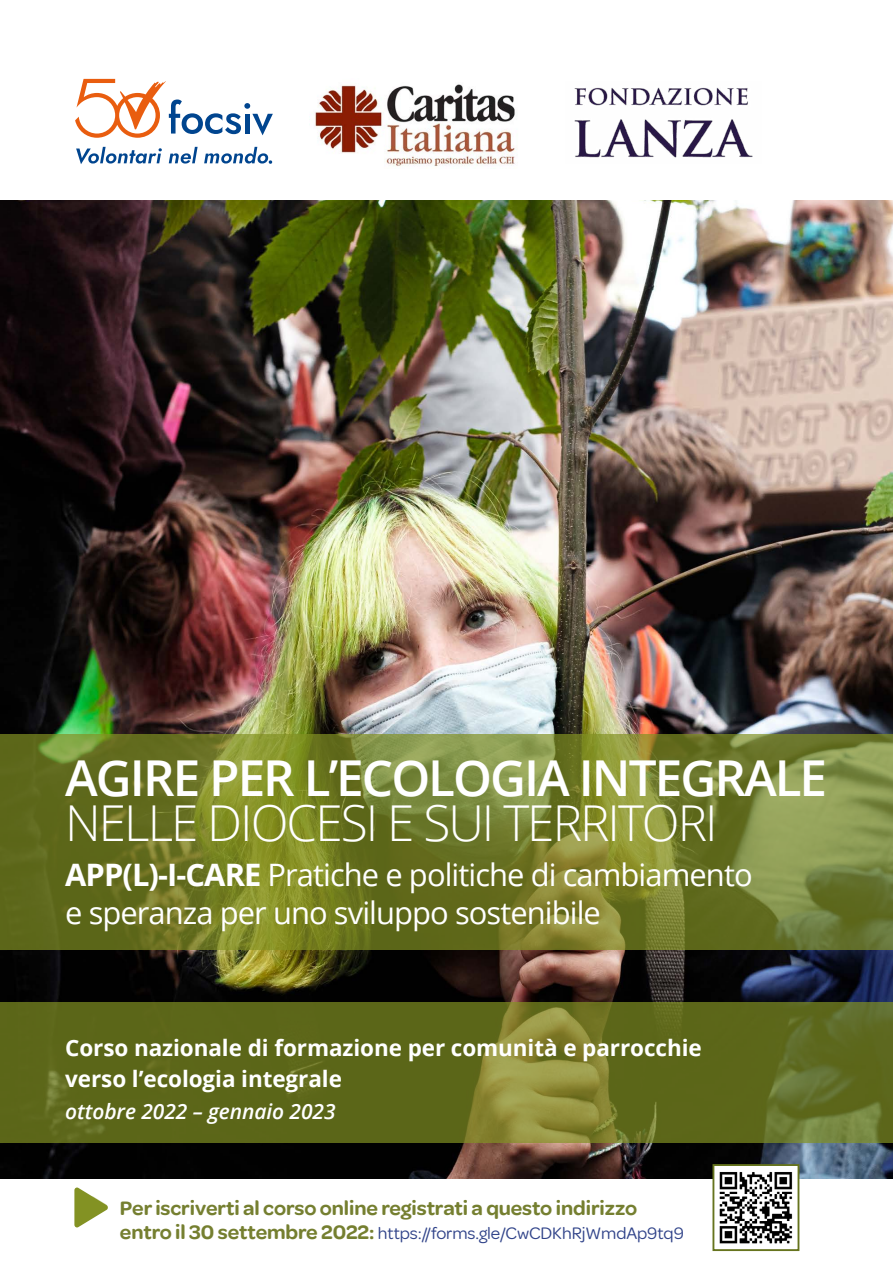
<style>
.page{position:relative;width:893px;height:1263px;background:#fff}
.page>*{position:absolute;margin:0;border:0;box-sizing:border-box;transform-origin:0 0}
.t1{font:600 49.5px "Open Sans";letter-spacing:-.04em;color:#fff}
.t2{font:300 49.5px "Open Sans";letter-spacing:-.04em;color:#fff}
.t3{font:30.9px "Open Sans";letter-spacing:-.03em;color:#fff}
.t4{font:700 22.5px "Open Sans";letter-spacing:-.005em;color:#fff}
.t5{font:600 21px "Omnes";letter-spacing:-.005em;color:#757f30}
.t6{font:italic 600 21px "Open Sans";letter-spacing:-.005em;color:#fff}
.t7{font:18px "Omnes";letter-spacing:-.005em;color:#31448a}
.s1{font-weight:700}
.s2{font-weight:600;font-size:21px;color:#757f30}
</style>
<div class="page">
<img style="left:0;top:200px;width:893px;height:979px">
<svg style="left:75px;top:79px;width:198px;height:59px"></svg>
<svg style="left:76px;top:147px;width:86px;height:17px"></svg>
<svg style="left:169px;top:147px;width:29px;height:17px"></svg>
<svg style="left:204px;top:147px;width:68px;height:17px"></svg>
<img style="left:574px;top:87px;width:179px;height:71px">
<img style="left:315px;top:84px;width:200px;height:83px">
<svg style="left:0;top:734px;width:893px;height:215px;background:#737e2c"></svg>
<svg style="left:0;top:1002px;width:893px;height:140px;background:#636d1f"></svg>
<svg style="left:74px;top:1187px;width:34px;height:41px"></svg>
<img style="left:715px;top:1167px;width:81px;height:77px">
<div style="left:712px;top:1164px;width:87px;height:87px;border:2px solid #66741e"></div>
<p class="t1" style="left:65px;top:744px;width:764px">AGIRE PER L’ECOLOGIA INTEGRALE</p>
<p class="t2" style="left:65px;top:789px;width:654px">NELLE DIOCESI E SUI TERRITORI</p>
<p class="t3" style="left:65px;top:854px;width:689px"><span class="s1">APP(L)-I-CARE</span> Pratiche e politiche di cambiamento</p>
<p class="t3" style="left:65px;top:891px;width:537px">e speranza per uno sviluppo sostenibile</p>
<p class="t4" style="left:65px;top:1032px;width:638px">Corso nazionale di formazione per comunità e parrocchie</p>
<p class="t4" style="left:65px;top:1063px;width:278px">verso l’ecologia integrale</p>
<p class="t6" style="left:65px;top:1097px;width:272px">ottobre 2022 – gennaio 2023</p>
<p class="t5" style="left:120px;top:1193px;width:519px">Per iscriverti al corso online registrati a questo indirizzo</p>
<p class="t7" style="left:120px;top:1221px;width:565px"><span class="s2">entro il 30 settembre 2022:</span> https://forms.gle/CwCDKhRjWmdAp9tq9</p>
</div>
